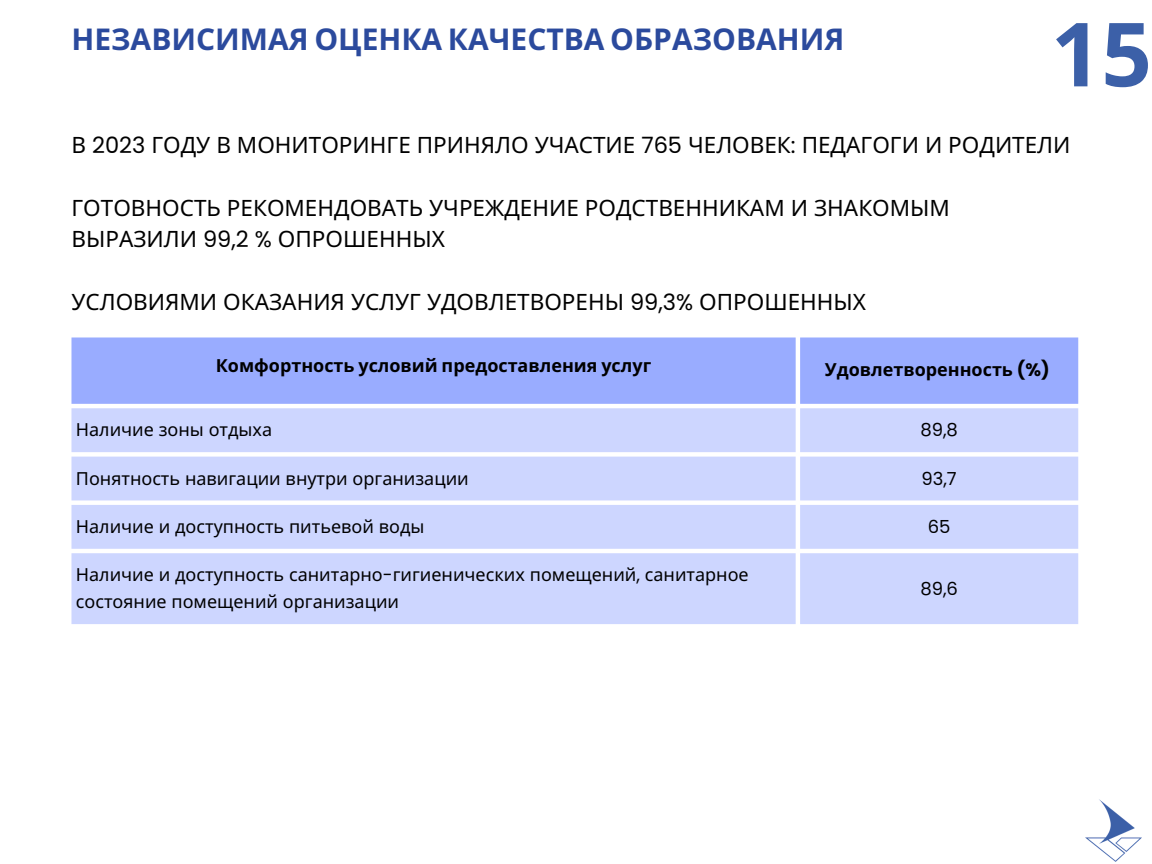
<style>
.page{position:relative;width:1152px;height:864px;background:#fff}
.page>*{position:absolute;margin:0;border:0;box-sizing:border-box;transform-origin:0 0}
.t1{font:700 88.65px "Open Sans";color:#3c60a8}
.t2{font:700 30px "Noto Sans";color:#2b4a9d}
.t3{font:22.5px/31.5px "Noto Sans";color:#000}
.t4{font:18px/27px "Noto Sans";color:#000}
.t5{font:700 18px "Noto Sans";color:#000}
.t6{font:18px "Poppins";color:#000}
.s1{font-family:"Poppins"}
</style>
<div class="page">
<div style="left:71px;top:338px;width:1007px;height:66px;background:#99acff"></div>
<svg style="left:71px;top:408px;width:1007px;height:216px;background:#d0d8ff"></svg>
<img style="left:1085px;top:799px;width:57px;height:63px">
<h1 class="t2" style="left:71px;top:18px;width:775px">НЕЗАВИСИМАЯ ОЦЕНКА КАЧЕСТВА ОБРАЗОВАНИЯ</h1>
<p class="t1" style="left:1051px;top:-8px;width:102px">15</p>
<p class="t3" style="left:71px;top:128px;width:1001px">В <span class="s1">2023</span> ГОДУ В МОНИТОРИНГЕ ПРИНЯЛО УЧАСТИЕ <span class="s1">765</span> ЧЕЛОВЕК<span class="s1">:</span> ПЕДАГОГИ И РОДИТЕЛИ</p>
<p class="t3" style="left:71px;top:191px;width:880px">ГОТОВНОСТЬ РЕКОМЕНДОВАТЬ УЧРЕЖДЕНИЕ РОДСТВЕННИКАМ И ЗНАКОМЫМ<br>ВЫРАЗИЛИ <span class="s1">99,2 %</span> ОПРОШЕННЫХ</p>
<p class="t3" style="left:71px;top:286px;width:796px">УСЛОВИЯМИ ОКАЗАНИЯ УСЛУГ УДОВЛЕТВОРЕНЫ <span class="s1">99,3%</span> ОПРОШЕННЫХ</p>
<p class="t5" style="left:216px;top:353px;width:437px">Комфортность условий предоставления услуг</p>
<p class="t5" style="left:825px;top:357px;width:226px">Удовлетворенность <span class="s1">(%)</span></p>
<p class="t4" style="left:76px;top:416px;width:198px">Наличие зоны отдыха</p>
<p class="t6" style="left:920px;top:417px;width:39px">89,8</p>
<p class="t4" style="left:76px;top:464px;width:394px">Понятность навигации внутри организации</p>
<p class="t6" style="left:922px;top:466px;width:37px">93,7</p>
<p class="t4" style="left:76px;top:513px;width:350px">Наличие и доступность питьевой воды</p>
<p class="t6" style="left:928px;top:514px;width:24px">65</p>
<p class="t4" style="left:76px;top:561px;width:674px">Наличие и доступность санитарно<span class="s1">-</span>гигиенических помещений<span class="s1">,</span> санитарное состояние помещений организации</p>
<p class="t6" style="left:920px;top:576px;width:39px">89,6</p>
</div>
